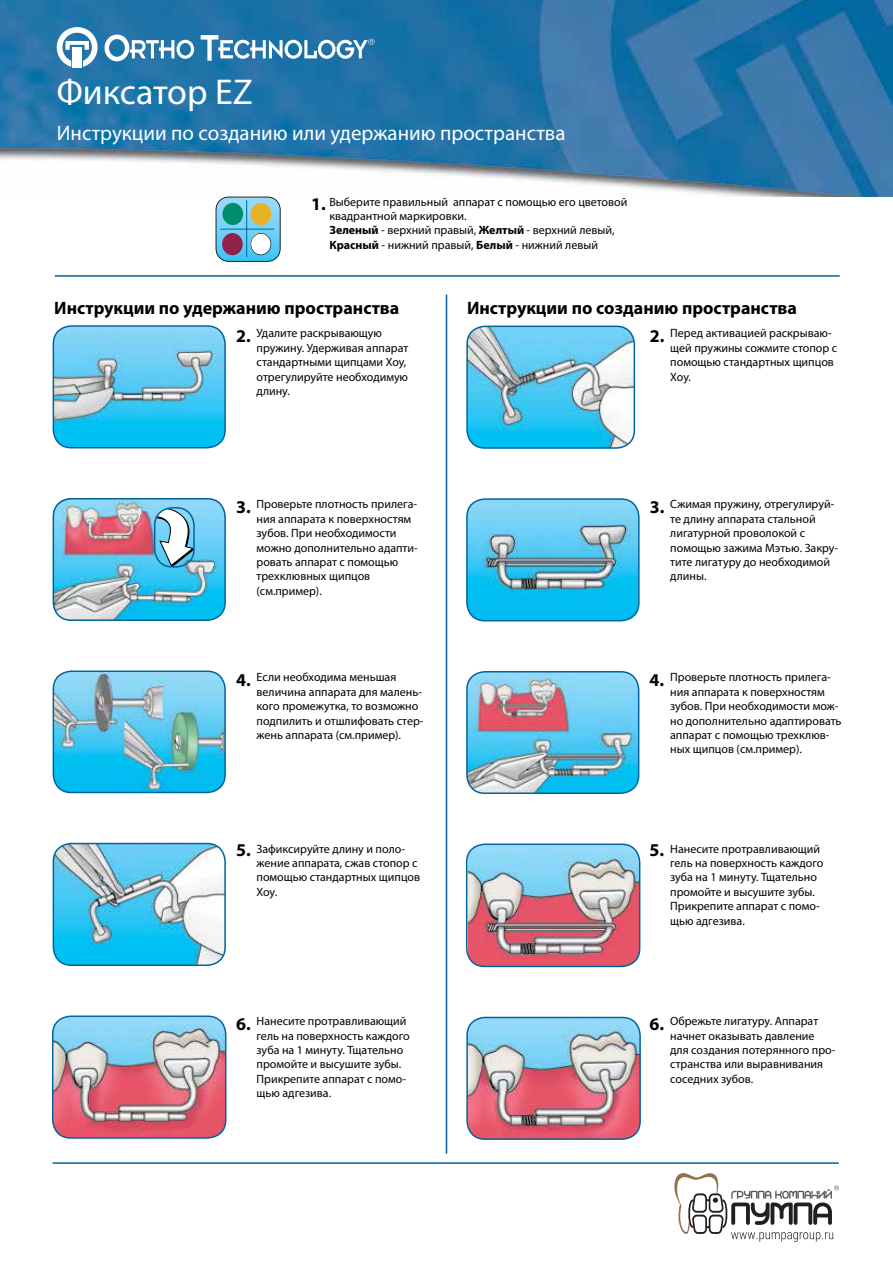
<style>
.page{position:relative;width:893px;height:1263px;background:#fff}
.page>*{position:absolute;margin:0;border:0;box-sizing:border-box;transform-origin:0 0}
.t1{font:36px "Myriad Pro";color:#fff}
.t2{font:21px "Myriad Pro";color:#fff}
.t3{font:700 18px "Myriad Pro";color:#000}
.t4{font:12px/14.4px "Myriad Pro";color:#000}
.s1{font-weight:700}
</style>
<div class="page">
<img style="left:0;top:0;width:893px;height:197px">
<hr style="left:446px;top:294px;width:1px;height:860px;background:#00659e">
<hr style="left:55px;top:275px;width:785px;height:2px;background:#00659e">
<hr style="left:53px;top:1162px;width:786px;height:2px;background:#00659e">
<svg style="left:216px;top:197px;width:65px;height:65px;background:#7db3bc"></svg>
<hr style="left:220px;top:229px;width:54px;height:1px;background:#00659e">
<hr style="left:246px;top:200px;width:1px;height:57px;background:#00659e">
<img style="left:53px;top:326px;width:172px;height:122px">
<div style="left:53px;top:325px;width:173px;height:123px;border:2px solid #00659e;border-radius:18px"></div>
<img style="left:53px;top:673px;width:172px;height:119px">
<div style="left:53px;top:670px;width:173px;height:123px;border:2px solid #00659e;border-radius:18px"></div>
<img style="left:53px;top:843px;width:172px;height:122px">
<div style="left:53px;top:843px;width:173px;height:123px;border:2px solid #00659e;border-radius:18px"></div>
<img style="left:53px;top:1016px;width:173px;height:122px">
<div style="left:52px;top:1015px;width:174px;height:124px;border:2px solid #00659e;border-radius:18px"></div>
<img style="left:53px;top:499px;width:172px;height:121px">
<div style="left:53px;top:498px;width:173px;height:123px;border:2px solid #00659e;border-radius:18px"></div>
<svg style="left:155px;top:508px;width:39px;height:59px"></svg>
<div style="left:154px;top:507px;width:41px;height:61px;border:2px solid #00659e;border-radius:18px"></div>
<img style="left:467px;top:326px;width:167px;height:122px">
<div style="left:466px;top:326px;width:169px;height:123px;border:2px solid #00659e;border-radius:18px"></div>
<img style="left:467px;top:501px;width:172px;height:120px">
<div style="left:466px;top:498px;width:174px;height:123px;border:2px solid #00659e;border-radius:18px"></div>
<img style="left:467px;top:672px;width:172px;height:121px">
<div style="left:466px;top:671px;width:173px;height:123px;border:2px solid #00659e;border-radius:18px"></div>
<img style="left:468px;top:844px;width:172px;height:122px">
<div style="left:466px;top:843px;width:174px;height:124px;border:2px solid #00659e;border-radius:18px"></div>
<img style="left:467px;top:1017px;width:173px;height:122px">
<div style="left:466px;top:1017px;width:175px;height:123px;border:2px solid #00659e;border-radius:18px"></div>
<svg style="left:105px;top:35px;width:89px;height:26px"></svg>
<svg style="left:201px;top:35px;width:173px;height:26px"></svg>
<div style="left:72px;top:47px;width:5px;height:21px;background:#fff"></div>
<hr style="left:78px;top:47px;width:4px;height:21px;background:#fff">
<svg style="left:57px;top:27px;width:41px;height:40px"></svg>
<svg style="left:674px;top:1173px;width:165px;height:69px"></svg>
<h1 class="t1" style="left:57px;top:70px;width:198px">Фиксатор EZ</h1>
<h2 class="t2" style="left:57px;top:120px;width:510px">Инструкции по созданию или удержанию пространства</h2>
<p class="t4" style="left:329px;top:194px;width:300px">Выберите правильный аппарат с помощью его цветовой квадрантной маркировки.<br><span class="s1">Зеленый</span> - верхний правый, <span class="s1">Желтый</span> - верхний левый, <span class="s1">Красный</span> - нижний правый, <span class="s1">Белый</span> - нижний левый</p>
<h3 class="t3" style="left:311px;top:192px;width:16px">1.</h3>
<h3 class="t3" style="left:54px;top:297px;width:347px">Инструкции по удержанию пространства</h3>
<h3 class="t3" style="left:467px;top:297px;width:331px">Инструкции по созданию пространства</h3>
<p class="t4" style="left:257px;top:326px;width:153px">Удалите раскрывающую пружину. Удерживая аппарат стандартными щипцами Хоу, отрегулируйте необходимую длину.</p>
<p class="t4" style="left:670px;top:326px;width:168px">Перед активацией раскрываю&shy;щей пружины сожмите стопор с помощью стандартных щипцов<br>Хоу.</p>
<h3 class="t3" style="left:236px;top:324px;width:16px">2.</h3>
<h3 class="t3" style="left:650px;top:324px;width:16px">2.</h3>
<p class="t4" style="left:670px;top:497px;width:169px">Сжимая пружину, отрегулируй&shy;те длину аппарата стальной лигатурной проволокой с помощью зажима Мэтью. Закру&shy;тите лигатуру до необходимой длины.</p>
<p class="t4" style="left:257px;top:497px;width:163px">Проверьте плотность прилега&shy;ния аппарата к поверхностям зубов. При необходимости можно дополнительно адапти&shy;ровать аппарат с помощью трехклювных щипцов (см.пример).</p>
<h3 class="t3" style="left:236px;top:495px;width:16px">3.</h3>
<h3 class="t3" style="left:650px;top:495px;width:16px">3.</h3>
<p class="t4" style="left:257px;top:670px;width:168px">Если необходима меньшая величина аппарата для малень&shy;кого промежутка, то возможно подпилить и отшлифовать стер&shy;жень аппарата (см.пример).</p>
<p class="t4" style="left:670px;top:670px;width:173px">Проверьте плотность прилега&shy;ния аппарата к поверхностям зубов. При необходимости мож&shy;но дополнительно адаптировать аппарат с помощью трехклюв&shy;ных щипцов (см.пример).</p>
<h3 class="t3" style="left:236px;top:668px;width:16px">4.</h3>
<h3 class="t3" style="left:650px;top:668px;width:16px">4.</h3>
<p class="t4" style="left:257px;top:841px;width:165px">Зафиксируйте длину и поло&shy;жение аппарата, сжав стопор с помощью стандартных щипцов<br>Хоу.</p>
<p class="t4" style="left:670px;top:841px;width:155px">Нанесите протравливающий гель на поверхность каждого зуба на 1 минуту. Тщательно промойте и высушите зубы.<br>Прикрепите аппарат с помо&shy;щью адгезива.</p>
<h3 class="t3" style="left:236px;top:838px;width:16px">5.</h3>
<h3 class="t3" style="left:650px;top:838px;width:16px">5.</h3>
<p class="t4" style="left:257px;top:1014px;width:155px">Нанесите протравливающий гель на поверхность каждого зуба на 1 минуту. Тщательно промойте и высушите зубы.<br>Прикрепите аппарат с помо&shy;щью адгезива.</p>
<p class="t4" style="left:670px;top:1014px;width:167px">Обрежьте лигатуру. Аппарат начнет оказывать давление для создания потерянного про&shy;странства или выравнивания соседних зубов.</p>
<h3 class="t3" style="left:236px;top:1012px;width:16px">6.</h3>
<h3 class="t3" style="left:650px;top:1012px;width:16px">6.</h3>
</div>
